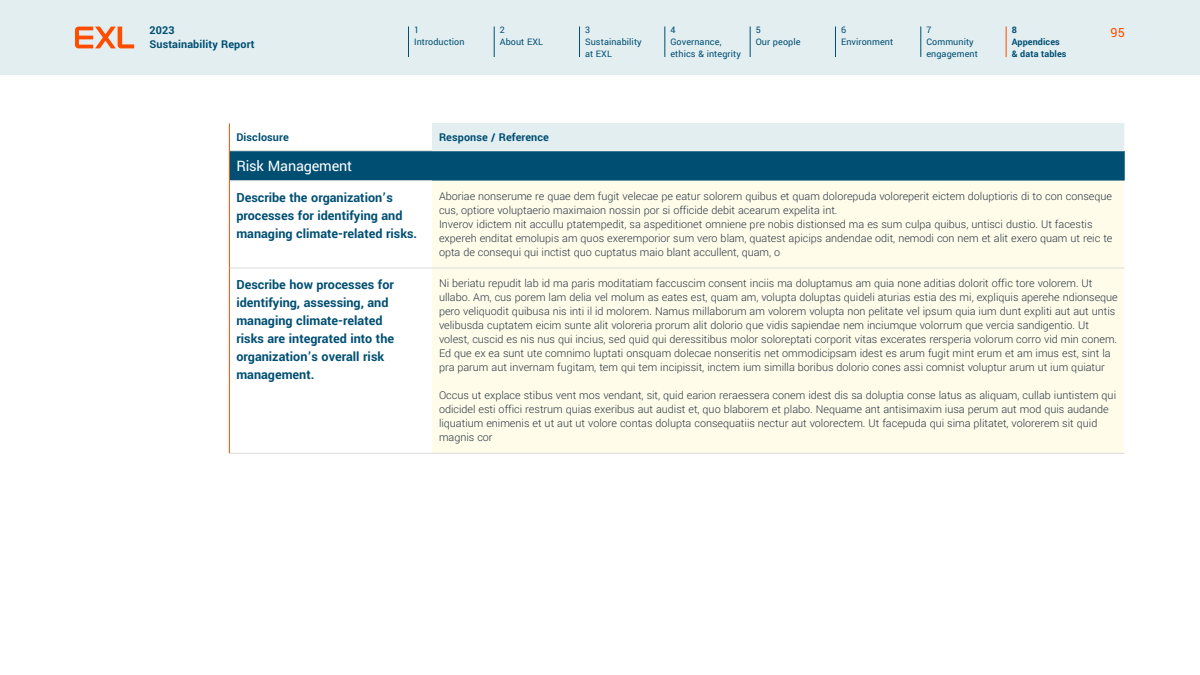
<style>
.page{position:relative;width:1200px;height:675px;background:#fff}
.page>*{position:absolute;margin:0;border:0;box-sizing:border-box;transform-origin:0 0}
.t1{font:16px "Yantramanav";letter-spacing:-.01em;color:#fff}
.t2{font:700 14px/18px "Yantramanav";color:#004f73}
.t3{font:14px "Yantramanav";color:#ff4d00}
.t4{font:300 12px/14px "Yantramanav";color:#263242}
.t5{font:700 12px/14px "Yantramanav";letter-spacing:.01em;color:#004f73}
.t6{font:10px/12px "Yantramanav";letter-spacing:.01em;color:#004f73}
.t7{font:700 10px/12px "Yantramanav";letter-spacing:.01em;color:#004f73}
</style>
<div class="page">
<div style="left:432px;top:181px;width:692px;height:272px;background:#fffde9"></div>
<hr style="left:230px;top:181px;width:202px;height:1px;background:#e7e7e7">
<svg style="left:229px;top:123px;width:896px;height:58px;background:#739fb2"></svg>
<hr style="left:229px;top:151px;width:1px;height:30px;background:#ff4d00">
<hr style="left:229px;top:181px;width:1px;height:87px;background:#ff4d00">
<hr style="left:229px;top:268px;width:1px;height:185px;background:#ff4d00">
<hr style="left:230px;top:268px;width:202px;height:1px;background:#dcdcdc">
<hr style="left:432px;top:268px;width:692px;height:1px;background:#dcdcdc">
<hr style="left:230px;top:453px;width:202px;height:1px;background:#dcdcdc">
<hr style="left:432px;top:453px;width:692px;height:1px;background:#dcdcdc">
<div style="left:0;top:0;width:1200px;height:75px;background:#e3eef1"></div>
<svg style="left:75px;top:27px;width:59px;height:21px"></svg>
<hr style="left:1006px;top:26px;width:1px;height:31px;background:#ff4d00">
<hr style="left:408px;top:26px;width:1px;height:31px;background:#004f73">
<hr style="left:665px;top:26px;width:1px;height:31px;background:#004f73">
<hr style="left:921px;top:26px;width:1px;height:31px;background:#004f73">
<hr style="left:494px;top:26px;width:1px;height:31px;background:#004f73">
<hr style="left:750px;top:26px;width:1px;height:31px;background:#004f73">
<hr style="left:579px;top:26px;width:1px;height:31px;background:#004f73">
<hr style="left:835px;top:26px;width:1px;height:31px;background:#004f73">
<p class="t5" style="left:150px;top:24px;width:106px">2023<br>Sustainability Report</p>
<p class="t7" style="left:1012px;top:24px;width:56px">8<br>Appendices &amp; data tables</p>
<p class="t3" style="left:1111px;top:24px;width:16px">95</p>
<p class="t6" style="left:500px;top:24px;width:45px">2<br>About EXL</p>
<p class="t6" style="left:756px;top:24px;width:46px">5<br>Our people</p>
<p class="t6" style="left:841px;top:24px;width:54px">6<br>Environment</p>
<p class="t6" style="left:585px;top:24px;width:58px">3<br>Sustainability at EXL</p>
<p class="t6" style="left:414px;top:24px;width:52px">1<br>Introduction</p>
<p class="t6" style="left:670px;top:24px;width:72px">4<br>Governance, ethics &amp; integrity</p>
<p class="t6" style="left:926px;top:24px;width:53px">7<br>Community engagement</p>
<p class="t5" style="left:236px;top:130px;width:54px">Disclosure</p>
<p class="t5" style="left:439px;top:130px;width:111px">Response / Reference</p>
<h1 class="t1" style="left:236px;top:156px;width:117px">Risk Management</h1>
<p class="t2" style="left:236px;top:189px;width:182px">Describe the organization’s processes for identifying and managing climate-related risks.</p>
<p class="t4" style="left:439px;top:189px;width:675px">Aboriae nonserume re quae dem fugit velecae pe eatur solorem quibus et quam dolorepuda voloreperit eictem doluptioris di to con conseque cus, optiore voluptaerio maximaion nossin por si officide debit acearum expelita int.<br>Inverov idictem nit accullu ptatempedit, sa aspeditionet omniene pre nobis distionsed ma es sum culpa quibus, untisci dustio. Ut facestis expereh enditat emolupis am quos exeremporior sum vero blam, quatest apicips andendae odit, nemodi con nem et alit exero quam ut reic te opta de consequi qui inctist quo cuptatus maio blant accullent, quam, o</p>
<p class="t2" style="left:236px;top:276px;width:159px">Describe how processes for identifying, assessing, and managing climate-related risks are integrated into the organization’s overall risk management.</p>
<p class="t4" style="left:439px;top:277px;width:680px">Ni beriatu repudit lab id ma paris moditatiam faccuscim consent inciis ma doluptamus am quia none aditias dolorit offic tore volorem. Ut ullabo. Am, cus porem lam delia vel molum as eates est, quam am, volupta doluptas quideli aturias estia des mi, expliquis aperehe ndionseque pero veliquodit quibusa nis inti il id molorem. Namus millaborum am volorem volupta non pelitate vel ipsum quia ium dunt expliti aut aut untis velibusda cuptatem eicim sunte alit voloreria prorum alit dolorio que vidis sapiendae nem inciumque volorrum que vercia sandigentio. Ut volest, cuscid es nis nus qui incius, sed quid qui deressitibus molor soloreptati corporit vitas excerates rersperia volorum corro vid min conem.<br>Ed que ex ea sunt ute comnimo luptati onsquam dolecae nonseritis net ommodicipsam idest es arum fugit mint erum et am imus est, sint la pra parum aut invernam fugitam, tem qui tem incipissit, inctem ium similla boribus dolorio cones assi comnist voluptur arum ut ium quiatur</p>
<p class="t4" style="left:439px;top:389px;width:679px">Occus ut explace stibus vent mos vendant, sit, quid earion reraessera conem idest dis sa doluptia conse latus as aliquam, cullab iuntistem qui odicidel esti offici restrum quias exeribus aut audist et, quo blaborem et plabo. Nequame ant antisimaxim iusa perum aut mod quis audande liquatium enimenis et ut aut ut volore contas dolupta consequatiis nectur aut volorectem. Ut facepuda qui sima plitatet, volorerem sit quid magnis cor</p>
</div>
